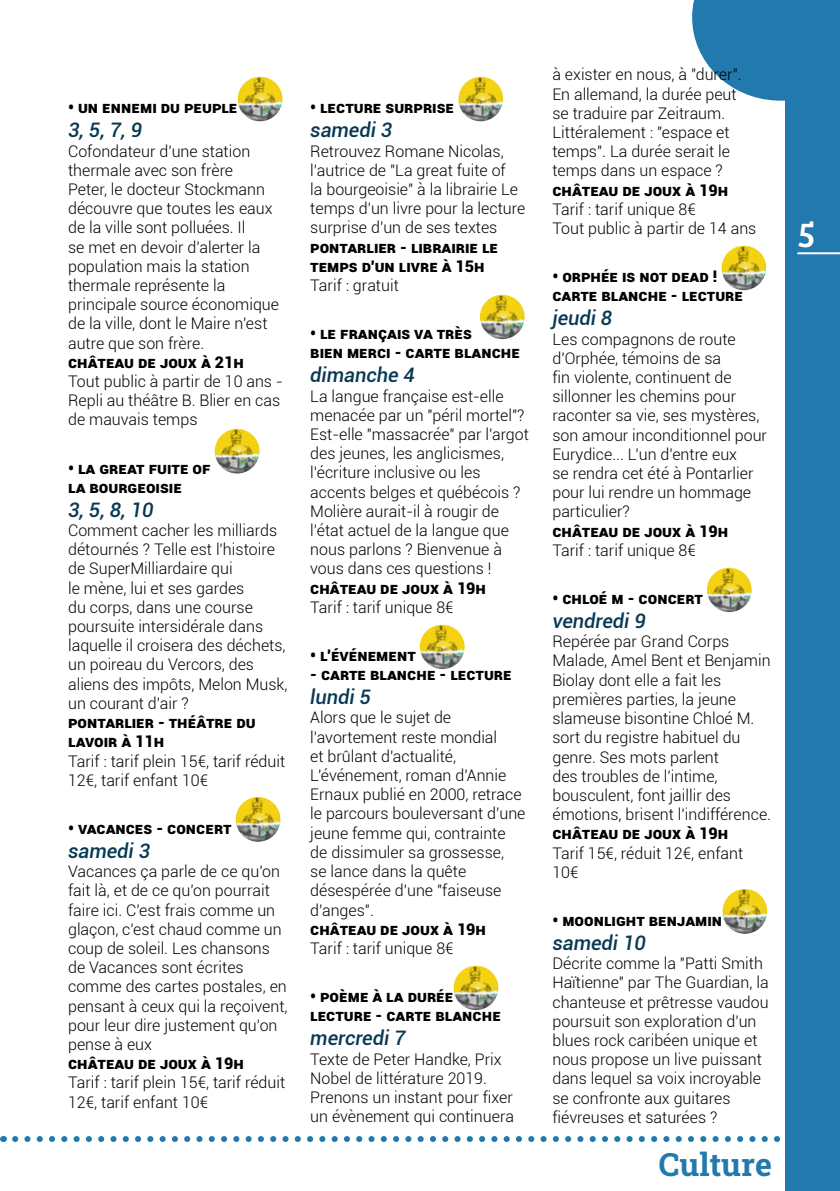
<style>
.page{position:relative;width:840px;height:1191px;background:#fff}
.page>*{position:absolute;margin:0;border:0;box-sizing:border-box;transform-origin:0 0}
.t1{font:36px "Bree Serif";color:#fff}
.t2{font:32px "Roboto Slab";color:#2279ad}
.t3{font:italic 500 20px "Roboto";color:#083953}
.t4{font:300 16px/19.2px "Roboto";color:#000}
.t5{font:900 16px/19.2px "Roboto";color:#000}
</style>
<div class="page">
<svg style="left:15px;top:1136px;width:765px;height:6px"></svg>
<div style="left:784px;top:0;width:55px;height:1191px;background:#2279ad"></div>
<svg style="left:692px;top:0;width:93px;height:101px"></svg>
<img style="left:237px;top:76px;width:45px;height:45px;border-radius:22px">
<img style="left:214px;top:428px;width:45px;height:45px;border-radius:22px">
<img style="left:235px;top:797px;width:45px;height:45px;border-radius:22px">
<img style="left:458px;top:76px;width:44px;height:45px;border-radius:22px">
<img style="left:479px;top:294px;width:45px;height:45px;border-radius:22px">
<img style="left:419px;top:624px;width:45px;height:45px;border-radius:22px">
<img style="left:453px;top:965px;width:45px;height:45px;border-radius:22px">
<img style="left:720px;top:245px;width:45px;height:45px;border-radius:22px">
<img style="left:706px;top:567px;width:45px;height:45px;border-radius:22px">
<img style="left:721px;top:889px;width:45px;height:45px;border-radius:22px">
<hr style="left:797px;top:252px;width:42px;height:2px;background:#fff">
<p class="t5" style="left:68px;top:97px;width:171px">• Un ennemi du peuple</p>
<p class="t3" style="left:68px;top:116px;width:75px">3, 5, 7, 9</p>
<p class="t4" style="left:68px;top:141px;width:212px">Cofondateur d'une station thermale avec son frère<br>Peter, le docteur Stockmann découvre que toutes les eaux de la ville sont polluées. Il<br>se met en devoir d'alerter la population mais la station thermale représente la principale source économique de la ville, dont le Maire n'est autre que son frère.</p>
<p class="t5" style="left:68px;top:352px;width:177px">Château de Joux à 21h</p>
<p class="t4" style="left:68px;top:371px;width:216px">Tout public à partir de 10 ans -<br>Repli au théâtre B. Blier en cas de mauvais temps</p>
<p class="t5" style="left:68px;top:457px;width:142px">• La great fuite of la bourgeoisie</p>
<p class="t3" style="left:68px;top:495px;width:87px">3, 5, 8, 10</p>
<p class="t4" style="left:68px;top:520px;width:221px">Comment cacher les milliards détournés ? Telle est l'histoire de SuperMilliardaire qui<br>le mène, lui et ses gardes<br>du corps, dans une course poursuite intersidérale dans laquelle il croisera des déchets, un poireau du Vercors, des aliens des impôts, Melon Musk, un courant d'air ?</p>
<p class="t5" style="left:68px;top:712px;width:189px">Pontarlier - Théâtre du<br>Lavoir à 11h</p>
<p class="t4" style="left:68px;top:750px;width:218px">Tarif : tarif plein 15€, tarif réduit<br>12€, tarif enfant 10€</p>
<p class="t5" style="left:68px;top:818px;width:165px">• Vacances - concert</p>
<p class="t3" style="left:68px;top:836px;width:83px">samedi 3</p>
<p class="t4" style="left:68px;top:861px;width:221px">Vacances ça parle de ce qu'on fait là, et de ce qu'on pourrait faire ici. C'est frais comme un glaçon, c'est chaud comme un coup de soleil. Les chansons de Vacances sont écrites comme des cartes postales, en pensant à ceux qui la reçoivent, pour leur dire justement qu'on pense à eux</p>
<p class="t5" style="left:68px;top:1053px;width:177px">Château de Joux à 19h</p>
<p class="t4" style="left:68px;top:1072px;width:218px">Tarif : tarif plein 15€, tarif réduit<br>12€, tarif enfant 10€</p>
<p class="t5" style="left:310px;top:97px;width:145px">• Lecture surprise</p>
<p class="t3" style="left:310px;top:116px;width:83px">samedi 3</p>
<p class="t4" style="left:310px;top:141px;width:216px">Retrouvez Romane Nicolas, l'autrice de "La great fuite of<br>la bourgeoisie" à la librairie Le temps d'un livre pour la lecture surprise d'un de ses textes</p>
<p class="t5" style="left:310px;top:237px;width:189px">Pontarlier - Librairie Le temps d'un livre à 15h</p>
<p class="t4" style="left:310px;top:275px;width:90px">Tarif : gratuit</p>
<p class="t5" style="left:310px;top:323px;width:211px">• Le français va très<br>bien merci - Carte blanche</p>
<p class="t3" style="left:310px;top:361px;width:106px">dimanche 4</p>
<p class="t4" style="left:310px;top:386px;width:220px">La langue française est-elle menacée par un "péril mortel"?<br>Est-elle "massacrée" par l'argot des jeunes, les anglicismes, l'écriture inclusive ou les accents belges et québécois ?<br>Molière aurait-il à rougir de l'état actuel de la langue que nous parlons ? Bienvenue à vous dans ces questions !</p>
<p class="t5" style="left:310px;top:577px;width:177px">Château de Joux à 19h</p>
<p class="t4" style="left:310px;top:597px;width:145px">Tarif : tarif unique 8€</p>
<p class="t5" style="left:310px;top:645px;width:107px">• L'événement</p>
<p class="t5" style="left:310px;top:664px;width:203px">- carte blanche - lecture</p>
<p class="t3" style="left:310px;top:683px;width:62px">lundi 5</p>
<p class="t4" style="left:310px;top:707px;width:217px">Alors que le sujet de l'avortement reste mondial<br>et brûlant d'actualité,<br>L'événement, roman d'Annie<br>Ernaux publié en 2000, retrace le parcours bouleversant d'une jeune femme qui, contrainte de dissimuler sa grossesse,<br>se lance dans la quête désespérée d'une "faiseuse d'anges".</p>
<p class="t5" style="left:310px;top:918px;width:177px">Château de Joux à 19h</p>
<p class="t4" style="left:310px;top:938px;width:145px">Tarif : tarif unique 8€</p>
<p class="t5" style="left:310px;top:986px;width:192px">• Poème à la durée lecture - carte blanche</p>
<p class="t3" style="left:310px;top:1024px;width:97px">mercredi 7</p>
<p class="t4" style="left:310px;top:1048px;width:205px">Texte de Peter Handke, Prix<br>Nobel de littérature 2019.<br>Prenons un instant pour fixer un évènement qui continuera</p>
<p class="t4" style="left:552px;top:64px;width:191px">à exister en nous, à "durer".<br>En allemand, la durée peut se traduire par Zeitraum.<br>Littéralement : "espace et temps". La durée serait le temps dans un espace ?</p>
<p class="t5" style="left:552px;top:180px;width:177px">Château de Joux à 19h</p>
<p class="t4" style="left:552px;top:199px;width:205px">Tarif : tarif unique 8€<br>Tout public à partir de 14 ans</p>
<p class="t5" style="left:552px;top:266px;width:192px">• Orphée is not dead ! carte blanche - lecture</p>
<p class="t3" style="left:552px;top:304px;width:61px">jeudi 8</p>
<p class="t4" style="left:552px;top:329px;width:216px">Les compagnons de route d'Orphée, témoins de sa<br>fin violente, continuent de sillonner les chemins pour raconter sa vie, ses mystères, son amour inconditionnel pour<br>Eurydice... L'un d'entre eux<br>se rendra cet été à Pontarlier pour lui rendre un hommage particulier?</p>
<p class="t5" style="left:552px;top:521px;width:177px">Château de Joux à 19h</p>
<p class="t4" style="left:552px;top:540px;width:145px">Tarif : tarif unique 8€</p>
<p class="t5" style="left:552px;top:588px;width:152px">• Chloé M - concert</p>
<p class="t3" style="left:552px;top:607px;width:95px">vendredi 9</p>
<p class="t4" style="left:552px;top:631px;width:220px">Repérée par Grand Corps<br>Malade, Amel Bent et Benjamin<br>Biolay dont elle a fait les premières parties, la jeune slameuse bisontine Chloé M. sort du registre habituel du genre. Ses mots parlent<br>des troubles de l'intime, bousculent, font jaillir des émotions, brisent l'indifférence.</p>
<p class="t5" style="left:552px;top:823px;width:177px">Château de Joux à 19h</p>
<p class="t4" style="left:552px;top:842px;width:192px">Tarif 15€, réduit 12€, enfant<br>10€</p>
<p class="t5" style="left:552px;top:910px;width:171px">• Moonlight Benjamin</p>
<p class="t3" style="left:552px;top:928px;width:95px">samedi 10</p>
<p class="t4" style="left:552px;top:953px;width:218px">Décrite comme la "Patti Smith<br>Haïtienne" par The Guardian, la chanteuse et prêtresse vaudou poursuit son exploration d'un blues rock caribéen unique et nous propose un live puissant dans lequel sa voix incroyable se confronte aux guitares fiévreuses et saturées ?</p>
<h2 class="t2" style="left:658px;top:1142px;width:114px">Culture</h2>
<h1 class="t1" style="left:797px;top:208px;width:20px">5</h1>
</div>
